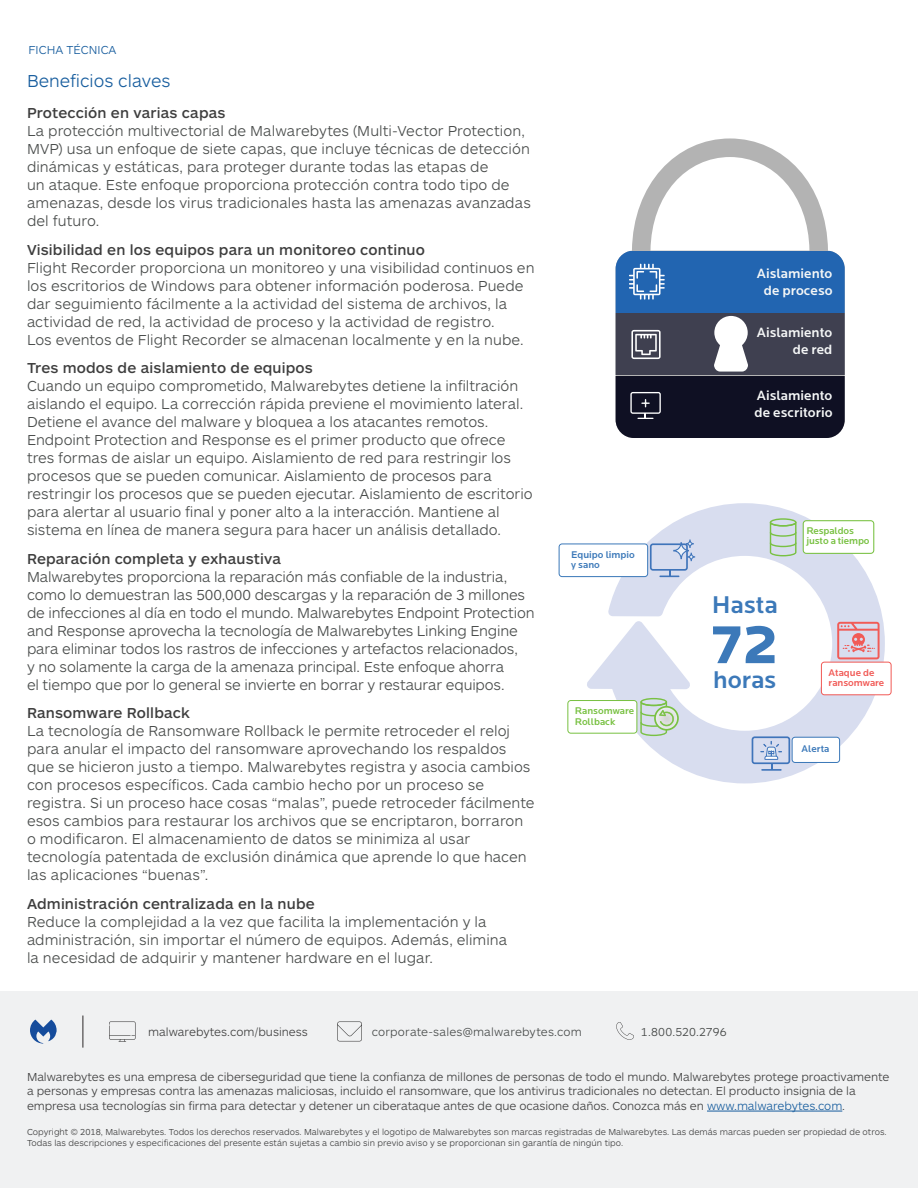
<style>
.page{position:relative;width:918px;height:1188px;background:#fff}
.page>*{position:absolute;margin:0;border:0;box-sizing:border-box;transform-origin:0 0}
.t1{font:900 55.95px "Locator";color:#3c79b9}
.t2{font:500 25.2px "Locator";color:#3c79b9}
.t3{font:300 18px "ARS Maquette Pro";color:#175d9e}
.Body_Copy{font:300 15px/18px "ARS Maquette Pro";color:#484b4a}
.t4{font:500 15px "ARS Maquette Pro";letter-spacing:.01em;color:#3e3e3e}
.t5{font:500 13.95px/17.2px "Locator";color:#f5f7f7;text-align:center}
.t6{font:300 12px/14.4px "ARS Maquette Pro";letter-spacing:-.005em;color:#3e3e3e}
.t7{font:300 12px "ARS Maquette Pro";letter-spacing:.015em;color:#484b4a}
.t8{font:300 12px "ARS Maquette Pro";color:#175d9e}
.t9{font:500 10.05px/10.1px "Locator";letter-spacing:-.01em;color:#79c143}
.t10{font:500 10.05px/10.1px "Locator";color:#3c79b9}
.t11{font:500 10.05px/10.1px "Locator";color:#f15b57}
.t12{font:300 9px/10.8px "ARS Maquette Pro";color:#3e3e3e}
.s1{color:#175d9e}
</style>
<div class="page">
<svg style="left:587px;top:503px;width:298px;height:280px"></svg>
<svg style="left:770px;top:518px;width:27px;height:38px"></svg>
<hr style="left:761px;top:769px;width:21px;height:2px;background:#3f74ba">
<svg style="left:559px;top:540px;width:136px;height:37px"></svg>
<svg style="left:752px;top:736px;width:88px;height:34px"></svg>
<svg style="left:803px;top:520px;width:71px;height:34px"></svg>
<svg style="left:821px;top:622px;width:71px;height:73px"></svg>
<svg style="left:567px;top:698px;width:112px;height:38px"></svg>
<svg style="left:616px;top:138px;width:229px;height:239px"></svg>
<div style="left:616px;top:377px;width:229px;height:61px;background:#0f1023"></div>
<div style="left:616px;top:314px;width:229px;height:61px;background:#3f4050"></div>
<div style="left:616px;top:251px;width:229px;height:61px;background:#2265b1"></div>
<svg style="left:714px;top:316px;width:34px;height:56px;background:#dddde0"></svg>
<svg style="left:629px;top:263px;width:36px;height:37px"></svg>
<svg style="left:631px;top:330px;width:30px;height:29px"></svg>
<svg style="left:630px;top:392px;width:31px;height:27px"></svg>
<div style="left:0;top:992px;width:918px;height:196px;background:#f0f1f2"></div>
<svg style="left:30px;top:1020px;width:27px;height:24px"></svg>
<hr style="left:82px;top:1016px;width:2px;height:32px;background:#6d6b6c">
<svg style="left:109px;top:1021px;width:27px;height:21px"></svg>
<hr style="left:707px;top:1111px;width:135px;height:1px;background:#175d9e">
<svg style="left:337px;top:1021px;width:25px;height:20px"></svg>
<svg style="left:616px;top:1022px;width:18px;height:18px"></svg>
<p class="t8" style="left:28px;top:42px;width:90px">FICHA TÉCNICA</p>
<h2 class="t3" style="left:27px;top:69px;width:145px">Beneficios claves</h2>
<h3 class="t4" style="left:27px;top:103px;width:200px">Protección en varias capas</h3>
<p class="Body_Copy" style="left:27px;top:121px;width:505px">La protección multivectorial de Malwarebytes (Multi-Vector Protection, MVP) usa un enfoque de siete capas, que incluye técnicas de detección dinámicas y estáticas, para proteger durante todas las etapas de<br>un ataque. Este enfoque proporciona protección contra todo tipo de amenazas, desde los virus tradicionales hasta las amenazas avanzadas del futuro.</p>
<h3 class="t4" style="left:27px;top:240px;width:399px">Visibilidad en los equipos para un monitoreo continuo</h3>
<p class="Body_Copy" style="left:27px;top:258px;width:509px">Flight Recorder proporciona un monitoreo y una visibilidad continuos en los escritorios de Windows para obtener información poderosa. Puede dar seguimiento fácilmente a la actividad del sistema de archivos, la actividad de red, la actividad de proceso y la actividad de registro.<br>Los eventos de Flight Recorder se almacenan localmente y en la nube.</p>
<h3 class="t4" style="left:27px;top:358px;width:287px">Tres modos de aislamiento de equipos</h3>
<p class="Body_Copy" style="left:27px;top:376px;width:507px">Cuando un equipo comprometido, Malwarebytes detiene la infiltración aislando el equipo. La corrección rápida previene el movimiento lateral.<br>Detiene el avance del malware y bloquea a los atacantes remotos.<br>Endpoint Protection and Response es el primer producto que ofrece tres formas de aislar un equipo. Aislamiento de red para restringir los procesos que se pueden comunicar. Aislamiento de procesos para restringir los procesos que se pueden ejecutar. Aislamiento de escritorio para alertar al usuario final y poner alto a la interacción. Mantiene al sistema en línea de manera segura para hacer un análisis detallado.</p>
<h3 class="t4" style="left:27px;top:549px;width:256px">Reparación completa y exhaustiva</h3>
<p class="Body_Copy" style="left:27px;top:567px;width:509px">Malwarebytes proporciona la reparación más confiable de la industria, como lo demuestran las 500,000 descargas y la reparación de 3 millones de infecciones al día en todo el mundo. Malwarebytes Endpoint Protection and Response aprovecha la tecnología de Malwarebytes Linking Engine para eliminar todos los rastros de infecciones y artefactos relacionados,<br>y no solamente la carga de la amenaza principal. Este enfoque ahorra<br>el tiempo que por lo general se invierte en borrar y restaurar equipos.</p>
<h3 class="t4" style="left:27px;top:703px;width:165px">Ransomware Rollback</h3>
<p class="Body_Copy" style="left:27px;top:721px;width:509px">La tecnología de Ransomware Rollback le permite retroceder el reloj para anular el impacto del ransomware aprovechando los respaldos que se hicieron justo a tiempo. Malwarebytes registra y asocia cambios con procesos específicos. Cada cambio hecho por un proceso se registra. Si un proceso hace cosas “malas”, puede retroceder fácilmente esos cambios para restaurar los archivos que se encriptaron, borraron o modificaron. El almacenamiento de datos se minimiza al usar tecnología patentada de exclusión dinámica que aprende lo que hacen las aplicaciones “buenas”.</p>
<h3 class="t4" style="left:27px;top:894px;width:289px">Administración centralizada en la nube</h3>
<p class="Body_Copy" style="left:27px;top:912px;width:482px">Reduce la complejidad a la vez que facilita la implementación y la administración, sin importar el número de equipos. Además, elimina la necesidad de adquirir y mantener hardware en el lugar.</p>
<p class="t10" style="left:571px;top:550px;width:65px">Equipo limpio y sano</p>
<p class="t9" style="left:575px;top:706px;width:61px">Ransomware<br>Rollback</p>
<p class="t5" style="left:757px;top:265px;width:77px">Aislamiento de proceso</p>
<p class="t5" style="left:757px;top:324px;width:77px;text-align:right">Aislamiento de red</p>
<p class="t5" style="left:755px;top:387px;width:79px;text-align:left">Aislamiento de escritorio</p>
<p class="t2" style="left:712px;top:590px;width:67px">Hasta</p>
<p class="t1" style="left:711px;top:611px;width:69px">72</p>
<p class="t2" style="left:713px;top:665px;width:65px">horas</p>
<p class="t9" style="left:806px;top:526px;width:65px">Respaldos justo a tiempo</p>
<p class="t11" style="left:829px;top:668px;width:57px">Ataque de ransomware</p>
<p class="t10" style="left:802px;top:744px;width:29px">Alerta</p>
<p class="t6" style="left:148px;top:1024px;width:161px">malwarebytes.com/business</p>
<p class="t6" style="left:27px;top:1069px;width:864px">Malwarebytes es una empresa de ciberseguridad que tiene la confianza de millones de personas de todo el mundo. Malwarebytes protege proactivamente a personas y empresas contra las amenazas maliciosas, incluido el ransomware, que los antivirus tradicionales no detectan. El producto insignia de la empresa usa tecnologías sin firma para detectar y detener un ciberataque antes de que ocasione daños. Conozca más en <span class="s1">www.malwarebytes.com</span>.</p>
<p class="t12" style="left:27px;top:1126px;width:861px">Copyright © 2018, Malwarebytes. Todos los derechos reservados. Malwarebytes y el logotipo de Malwarebytes son marcas registradas de Malwarebytes. Las demás marcas pueden ser propiedad de otros.<br>Todas las descripciones y especificaciones del presente están sujetas a cambio sin previo aviso y se proporcionan sin garantía de ningún tipo.</p>
<p class="t7" style="left:372px;top:1024px;width:212px">corporate-sales@malwarebytes.com</p>
<p class="t7" style="left:641px;top:1024px;width:87px">1.800.520.2796</p>
</div>
